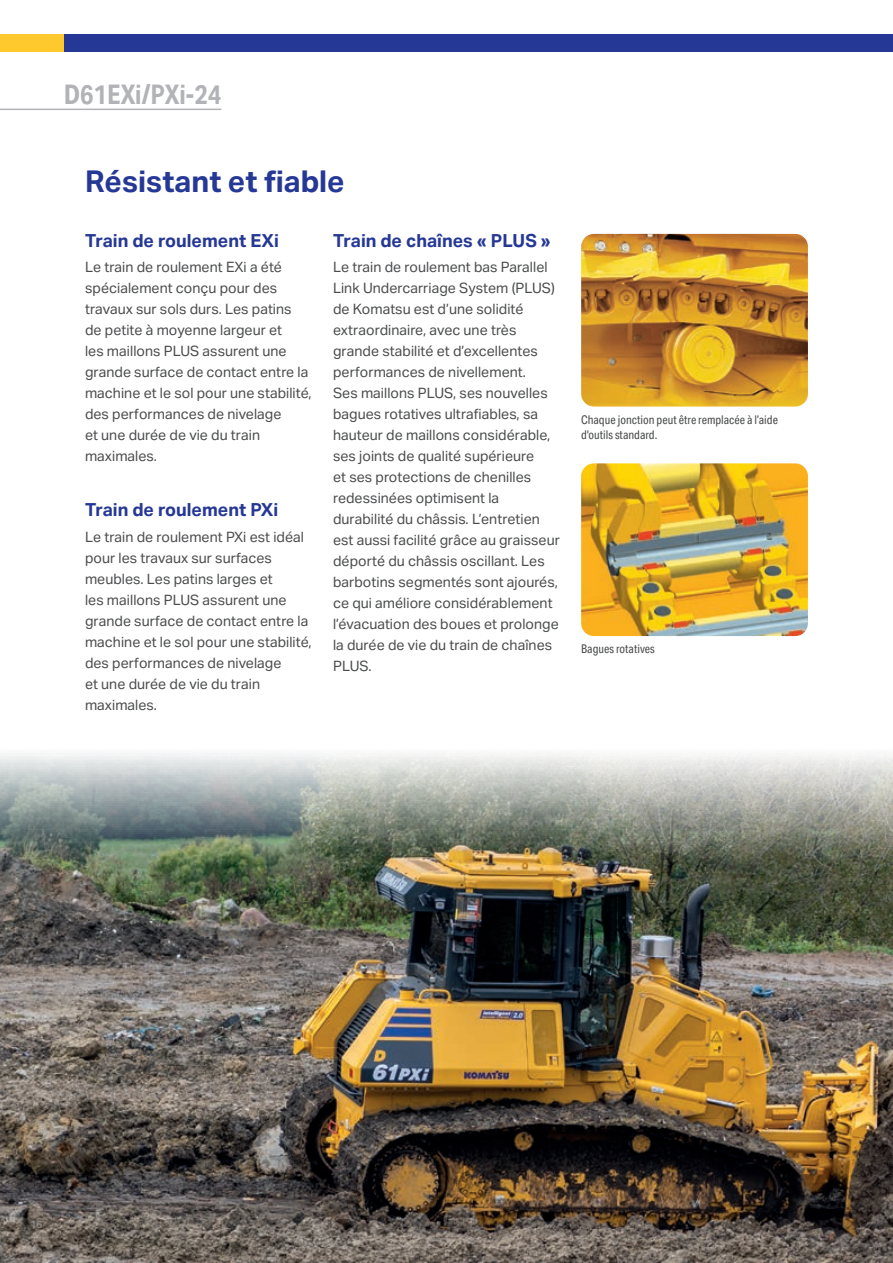
<style>
.page{position:relative;width:893px;height:1263px;background:#fff}
.page>*{position:absolute;margin:0;border:0;box-sizing:border-box;transform-origin:0 0}
.t1{font:700 30px "Aktiv Grotesk";color:#263895}
.t2{font:700 27px "Aktiv Grotesk Cd";color:#b2b3b7}
.t3{font:700 18px "Aktiv Grotesk";color:#263895}
.t4{font:14.25px/21px "Aktiv Grotesk";color:#4b4c4d}
.t5{font:12px/15px "Aktiv Grotesk Cd";color:#4b4c4d}
.t6{font:10.5px "Aktiv Grotesk";color:#939598}
</style>
<div class="page">
<img style="left:0;top:753px;width:893px;height:510px">
<img style="left:581px;top:463px;width:227px;height:173px">
<img style="left:581px;top:234px;width:227px;height:173px">
<hr style="left:0;top:109px;width:221px;height:1px;background:#b2b3b7">
<div style="left:0;top:34px;width:143px;height:17px;background:#fec92d"></div>
<div style="left:64px;top:34px;width:829px;height:17px;background:#263895"></div>
<h2 class="t2" style="left:64px;top:79px;width:159px">D61EXi/PXi-24</h2>
<h1 class="t1" style="left:85px;top:164px;width:261px">Résistant et fiable</h1>
<p class="t3" style="left:85px;top:230px;width:195px">Train de roulement EXi</p>
<p class="t4" style="left:85px;top:257px;width:228px">Le train de roulement EXi a été spécialement conçu pour des travaux sur sols durs. Les patins de petite à moyenne largeur et<br>les maillons PLUS assurent une grande surface de contact entre la machine et le sol pour une stabilité, des performances de nivelage<br>et une durée de vie du train maximales.</p>
<p class="t3" style="left:85px;top:500px;width:195px">Train de roulement PXi</p>
<p class="t4" style="left:85px;top:526px;width:228px">Le train de roulement PXi est idéal pour les travaux sur surfaces meubles. Les patins larges et<br>les maillons PLUS assurent une grande surface de contact entre la machine et le sol pour une stabilité, des performances de nivelage<br>et une durée de vie du train maximales.</p>
<p class="t3" style="left:333px;top:230px;width:219px">Train de chaînes « PLUS »</p>
<p class="t4" style="left:333px;top:257px;width:228px">Le train de roulement bas Parallel<br>Link Undercarriage System (PLUS) de Komatsu est d’une solidité extraordinaire, avec une très grande stabilité et d’excellentes performances de nivellement.<br>Ses maillons PLUS, ses nouvelles bagues rotatives ultrafiables, sa hauteur de maillons considérable, ses joints de qualité supérieure<br>et ses protections de chenilles redessinées optimisent la durabilité du châssis. L’entretien est aussi facilité grâce au graisseur déporté du châssis oscillant. Les barbotins segmentés sont ajourés, ce qui améliore considérablement l’évacuation des boues et prolonge la durée de vie du train de chaînes<br>PLUS.</p>
<p class="t5" style="left:581px;top:412px;width:198px">Chaque jonction peut être remplacée à l’aide d'outils standard.</p>
<p class="t5" style="left:581px;top:641px;width:75px">Bagues rotatives</p>
<p class="t6" style="left:30px;top:1218px;width:14px">16</p>
</div>
